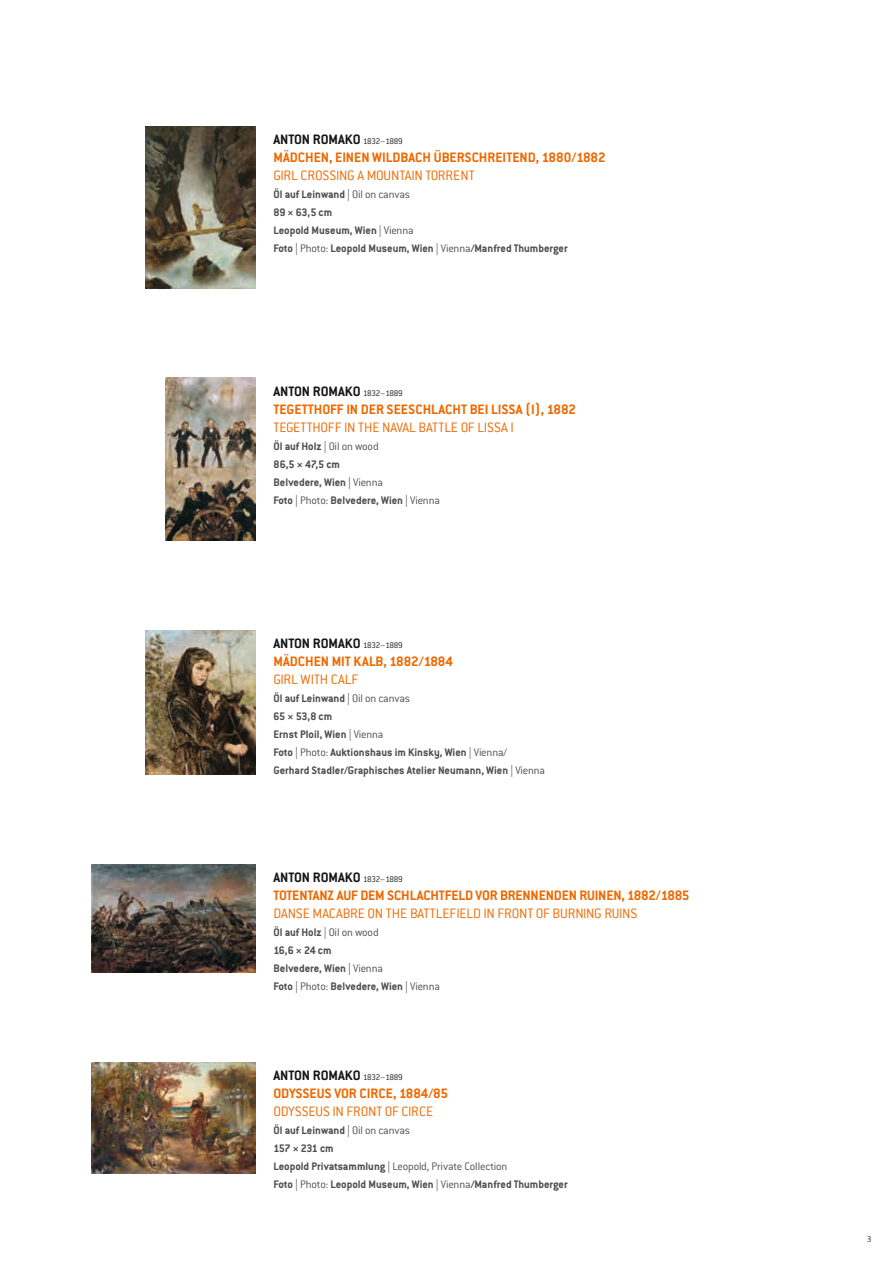
<style>
.page{position:relative;width:893px;height:1263px;background:#fff}
.page>*{position:absolute;margin:0;border:0;box-sizing:border-box;transform-origin:0 0}
.t1{font:700 15px/18px "Conduit ITC Pro";letter-spacing:-.005em;color:#ef6800}
.t2{font:300 15px "Conduit ITC Pro";letter-spacing:-.015em;color:#ef6800}
.t3{font:700 12px/18px "Conduit ITC Pro";color:#4e4e4d}
.t4{font:300 9px "The Sans CE B3";color:#151616}
.s1{color:#151616}
.s2{font-weight:300;font-size:9px;color:#151616}
.s3{font-weight:300}
</style>
<div class="page">
<img style="left:146px;top:126px;width:109px;height:162px">
<img style="left:165px;top:378px;width:90px;height:162px">
<img style="left:146px;top:630px;width:109px;height:144px">
<img style="left:91px;top:864px;width:164px;height:108px">
<img style="left:91px;top:1062px;width:164px;height:111px">
<p class="t1" style="left:273px;top:130px;width:334px"><span class="s1">ANTON ROMAKO</span> <span class="s2">1832–1889<br></span>MÄDCHEN, EINEN WILDBACH ÜBERSCHREITEND, 1880/1882</p>
<p class="t2" style="left:273px;top:167px;width:203px">GIRL CROSSING A MOUNTAIN TORRENT</p>
<p class="t3" style="left:273px;top:185px;width:296px">Öl auf Leinwand <span class="s3">| Oil on canvas<br></span>89 × 63,5 cm<br>Leopold Museum, Wien <span class="s3">| Vienna<br></span>Foto <span class="s3">| Photo:</span> Leopold Museum, Wien <span class="s3">| Vienna</span>/Manfred Thumberger</p>
<p class="t1" style="left:273px;top:382px;width:304px"><span class="s1">ANTON ROMAKO</span> <span class="s2">1832–1889<br></span>TEGETTHOFF IN DER SEESCHLACHT BEI LISSA (I), 1882</p>
<p class="t2" style="left:273px;top:419px;width:242px">TEGETTHOFF IN THE NAVAL BATTLE OF LISSA I</p>
<p class="t3" style="left:273px;top:437px;width:168px">Öl auf Holz <span class="s3">| Oil on wood<br></span>86,5 × 47,5 cm<br>Belvedere, Wien <span class="s3">| Vienna<br></span>Foto <span class="s3">| Photo:</span> Belvedere, Wien <span class="s3">| Vienna</span></p>
<p class="t1" style="left:273px;top:634px;width:181px"><span class="s1">ANTON ROMAKO</span> <span class="s2">1832–1889<br></span>MÄDCHEN MIT KALB, 1882/1884</p>
<p class="t2" style="left:273px;top:671px;width:86px">GIRL WITH CALF</p>
<p class="t3" style="left:273px;top:689px;width:273px">Öl auf Leinwand <span class="s3">| Oil on canvas<br></span>65 × 53,8 cm<br>Ernst Ploil, Wien <span class="s3">| Vienna<br></span>Foto <span class="s3">| Photo:</span> Auktionshaus im Kinsky, Wien <span class="s3">| Vienna/ </span>Gerhard Stadler/Graphisches Atelier Neumann, Wien <span class="s3">| Vienna</span></p>
<p class="t1" style="left:273px;top:868px;width:417px"><span class="s1">ANTON ROMAKO</span> <span class="s2">1832–1889<br></span>TOTENTANZ AUF DEM SCHLACHTFELD VOR BRENNENDEN RUINEN, 1882/1885</p>
<p class="t2" style="left:273px;top:905px;width:365px">DANSE MACABRE ON THE BATTLEFIELD IN FRONT OF BURNING RUINS</p>
<p class="t3" style="left:273px;top:923px;width:168px">Öl auf Holz <span class="s3">| Oil on wood<br></span>16,6 × 24 cm<br>Belvedere, Wien <span class="s3">| Vienna<br></span>Foto <span class="s3">| Photo:</span> Belvedere, Wien <span class="s3">| Vienna</span></p>
<p class="t1" style="left:273px;top:1066px;width:176px"><span class="s1">ANTON ROMAKO</span> <span class="s2">1832–1889<br></span>ODYSSEUS VOR CIRCE, 1884/85</p>
<p class="t2" style="left:273px;top:1103px;width:161px">ODYSSEUS IN FRONT OF CIRCE</p>
<p class="t3" style="left:273px;top:1121px;width:296px">Öl auf Leinwand <span class="s3">| Oil on canvas<br></span>157 × 231 cm<br>Leopold Privatsammlung <span class="s3">| Leopold, Private Collection<br></span>Foto <span class="s3">| Photo:</span> Leopold Museum, Wien <span class="s3">| Vienna</span>/Manfred Thumberger</p>
<p class="t4" style="left:867px;top:1234px;width:6px">3</p>
</div>
